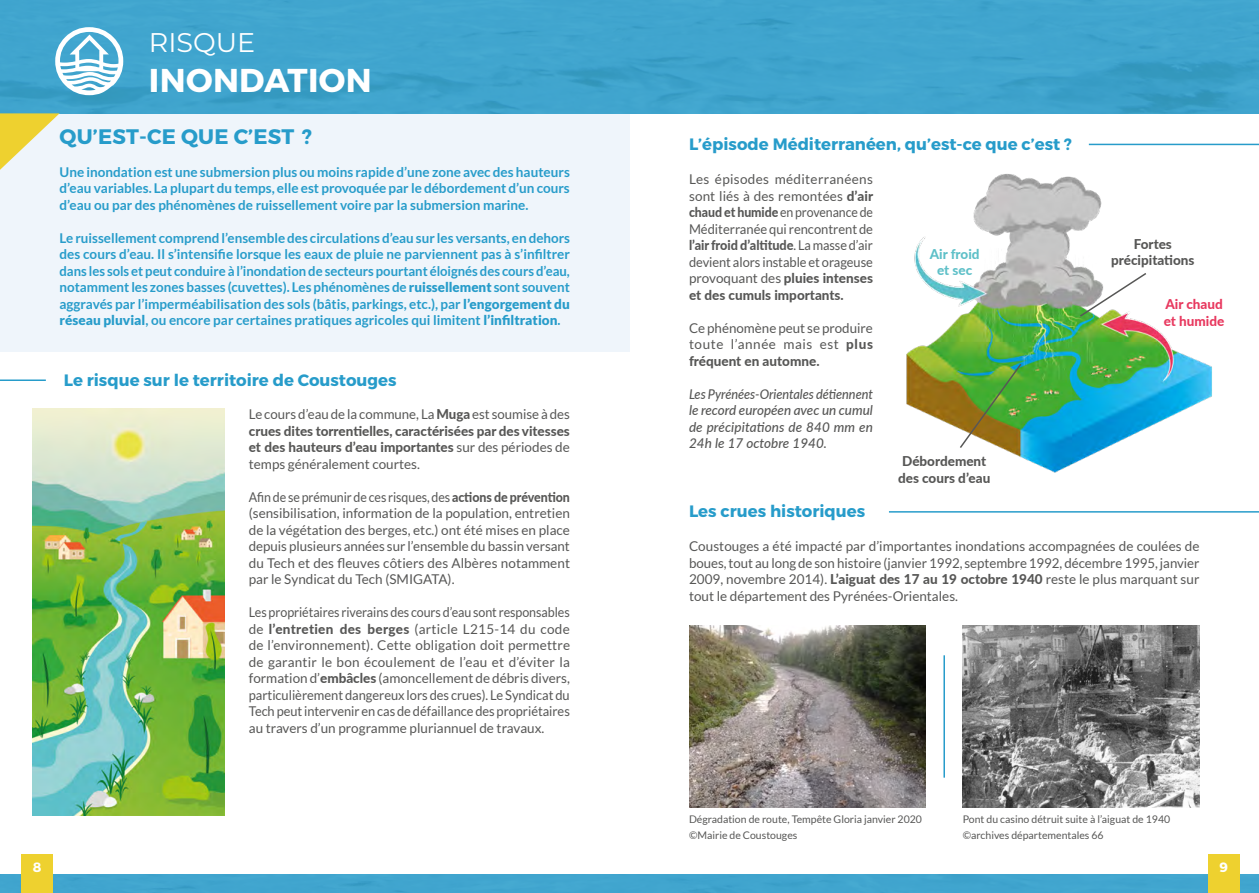
<style>
.page{position:relative;width:1259px;height:893px;background:#fff}
.page>*{position:absolute;margin:0;border:0;box-sizing:border-box;transform-origin:0 0}
.t1{font:700 33px "Montserrat";letter-spacing:.01em;color:#fff}
.t2{font:27px "Montserrat";color:#fff}
.t3{font:700 21px "Montserrat";letter-spacing:.01em;color:#279cca}
.t4{font:700 16.5px "Montserrat";color:#279cca}
.t5{font:700 13.5px/16.5px "Lato";color:#279cca;text-align:justify}
.t6{font:13.5px/16.5px "Lato";color:#575756;text-align:justify}
.t7{font:13.5px/16.5px "Lato";color:#575756;text-align:justify;scale:.93 1}
.t8{font:13.5px/16.5px "Lato";color:#575756;text-align:justify;scale:.92 1}
.t9{font:800 13.5px/16.5px "Lato";color:#575756;text-align:center}
.t10{font:italic 500 13.5px/16.5px "Lato";color:#575756;text-align:justify;scale:.94 1}
.t11{font:800 13.5px/16.5px "Lato";color:#e8395f}
.t12{font:800 13.5px/16.5px "Lato";color:#5ec0c8;text-align:center}
.t13{font:700 13.5px "Montserrat";color:#fff}
.t14{font:10.5px/16.5px "Lato";color:#575756}
.s1{font-weight:900}
.s2{font-weight:400}
.s3{font-weight:800}
</style>
<div class="page">
<div style="left:0;top:113px;width:629px;height:239px;background:#eff5fb"></div>
<img style="left:0;top:0;width:1259px;height:113px">
<hr style="left:0;top:379px;width:46px;height:2px;background:#279cca">
<div style="left:0;top:875px;width:1259px;height:18px;background:#40a5ce"></div>
<hr style="left:1089px;top:144px;width:170px;height:1px;background:#279cca">
<hr style="left:889px;top:511px;width:370px;height:2px;background:#279cca">
<img style="left:689px;top:626px;width:237px;height:181px">
<img style="left:962px;top:626px;width:237px;height:181px">
<hr style="left:943px;top:655px;width:2px;height:123px;background:#279cca">
<svg style="left:0;top:113px;width:60px;height:57px"></svg>
<svg style="left:55px;top:27px;width:68px;height:68px"></svg>
<img style="left:906px;top:174px;width:306px;height:299px">
<img style="left:958px;top:362px;width:65px;height:88px">
<svg style="left:1078px;top:271px;width:70px;height:47px"></svg>
<img style="left:32px;top:408px;width:193px;height:407px">
<div style="left:21px;top:854px;width:32px;height:39px;background:#eed12f"></div>
<div style="left:1208px;top:854px;width:31px;height:39px;background:#eed12f"></div>
<h2 class="t2" style="left:149px;top:24px;width:108px">RISQUE</h2>
<h1 class="t1" style="left:149px;top:60px;width:224px">INONDATION</h1>
<h3 class="t3" style="left:60px;top:124px;width:254px">QU’EST-CE QUE C’EST ?</h3>
<p class="t5" style="left:60px;top:163px;width:512px">Une inondation est une submersion plus ou moins rapide d’une zone avec des hauteurs d’eau variables. La plupart du temps, elle est provoquée par le débordement d’un cours d’eau ou par des phénomènes de ruissellement voire par la submersion marine.</p>
<p class="t5" style="left:60px;top:229px;width:512px">Le ruissellement comprend l’ensemble des circulations d’eau sur les versants, en dehors des cours d’eau. Il s’intensifie lorsque les eaux de pluie ne parviennent pas à s’infiltrer dans les sols et peut conduire à l’inondation de secteurs pourtant éloignés des cours d’eau, notamment les zones basses (cuvettes). Les phénomènes de <span class="s1">ruissellement</span> sont souvent aggravés par l’imperméabilisation des sols (bâtis, parkings, etc.), par <span class="s1">l’engorgement du réseau pluvial</span>, ou encore par certaines pratiques agricoles qui limitent <span class="s1">l’infiltration</span>.</p>
<p class="t4" style="left:64px;top:370px;width:334px">Le risque sur le territoire de Coustouges</p>
<p class="t9" style="left:249px;top:405px;width:323px;text-align:justify"><span class="s2">Le cours d’eau de la commune, La</span> Muga <span class="s2">est soumise à des </span>crues dites torrentielles, caractérisées par des vitesses et des hauteurs d’eau importantes <span class="s2">sur des périodes de temps généralement courtes.</span></p>
<p class="t8" style="left:249px;top:488px;width:351px">Afin de se prémunir de ces risques, des <span class="s3">actions de prévention </span>(sensibilisation, information de la population, entretien de la végétation des berges, etc.) ont été mises en place depuis plusieurs années sur l’ensemble du bassin versant du Tech et des fleuves côtiers des Albères notamment par le Syndicat du Tech (SMIGATA).</p>
<p class="t7" style="left:249px;top:604px;width:347px">Les propriétaires riverains des cours d’eau sont responsables de <span class="s3">l’entretien des berges</span> (article L215-14 du code de l’environnement). Cette obligation doit permettre de garantir le bon écoulement de l’eau et d’éviter la formation d’<span class="s3">embâcles</span> (amoncellement de débris divers, particulièrement dangereux lors des crues). Le Syndicat du Tech peut intervenir en cas de défaillance des propriétaires au travers d’un programme pluriannuel de travaux.</p>
<p class="t4" style="left:689px;top:133px;width:384px">L’épisode Méditerranéen, qu’est-ce que c’est ?</p>
<p class="t6" style="left:689px;top:171px;width:186px">Les épisodes méditerranéens sont liés à des remontées <span class="s3">d’air chaud et humide</span> en provenance de Méditerranée qui rencontrent de <span class="s3">l’air froid d’altitude</span>. La masse d’air devient alors instable et orageuse provoquant des <span class="s3">pluies intenses et des cumuls importants.</span></p>
<p class="t6" style="left:689px;top:319px;width:185px">Ce phénomène peut se produire toute l’année mais est <span class="s3">plus fréquent en automne.</span></p>
<p class="t10" style="left:689px;top:385px;width:197px">Les Pyrénées-Orientales détiennent le record européen avec un cumul de précipitations de 840 mm en 24h le 17 octobre 1940.</p>
<p class="t12" style="left:929px;top:245px;width:51px">Air froid et sec</p>
<p class="t9" style="left:898px;top:452px;width:94px">Débordement des cours d’eau</p>
<p class="t9" style="left:1111px;top:235px;width:85px">Fortes précipitations</p>
<p class="t11" style="left:1163px;top:296px;width:62px">Air chaud et humide</p>
<p class="t4" style="left:689px;top:501px;width:178px">Les crues historiques</p>
<p class="t6" style="left:689px;top:538px;width:512px">Coustouges a été impacté par d’importantes inondations accompagnées de coulées de boues, tout au long de son histoire (janvier 1992, septembre 1992, décembre 1995, janvier 2009, novembre 2014). <span class="s3">L’aiguat des 17 au 19 octobre 1940</span> reste le plus marquant sur tout le département des Pyrénées-Orientales.</p>
<p class="t14" style="left:689px;top:811px;width:234px">Dégradation de route, Tempête Gloria janvier 2020 ©Mairie de Coustouges</p>
<p class="t14" style="left:962px;top:811px;width:209px">Pont du casino détruit suite à l’aiguat de 1940 ©archives départementales 66</p>
<p class="t13" style="left:33px;top:859px;width:10px">8</p>
<p class="t13" style="left:1219px;top:859px;width:10px">9</p>
</div>
